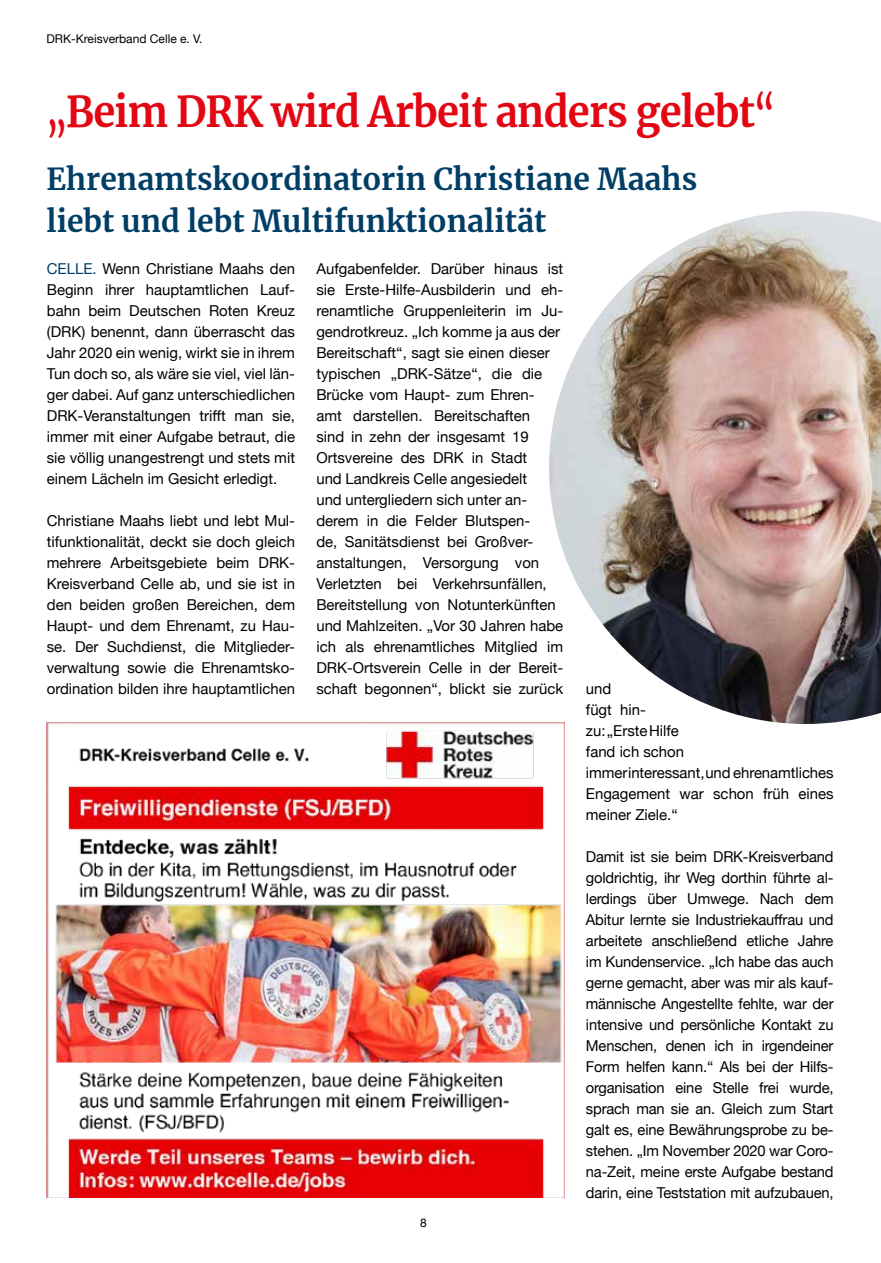
<style>
.page{position:relative;width:881px;height:1263px;background:#fff}
.page>*{position:absolute;margin:0;border:0;box-sizing:border-box;transform-origin:0 0}
.t1{font:700 42px "Merriweather";letter-spacing:-.02em;color:#e30613;scale:.75 1}
.t2{font:700 30px/42px "Merriweather";color:#003e66}
.t3{font:15px/21px "Helvetica Neue";color:#000;text-align:justify}
.t4{font:12px "Helvetica Neue";color:#000}
.s1{color:#003e66}
</style>
<div class="page">
<img style="left:549px;top:211px;width:331px;height:513px">
<img style="left:47px;top:723px;width:517px;height:475px">
<p class="t4" style="left:46px;top:30px;width:157px">DRK-Kreisverband Celle e. V.</p>
<h1 class="t1" style="left:46px;top:83px;width:972px">„Beim DRK wird Arbeit anders gelebt“</h1>
<h2 class="t2" style="left:46px;top:157px;width:652px">Ehrenamtskoordinatorin Christiane Maahs liebt und lebt Multifunktionalität</h2>
<p class="t3" style="left:47px;top:259px;width:250px"><span class="s1">CELLE.</span> Wenn Christiane Maahs den Beginn ihrer hauptamtlichen Lauf&shy;bahn beim Deutschen Roten Kreuz (DRK) benennt, dann überrascht das Jahr 2020 ein wenig, wirkt sie in ihrem Tun doch so, als wäre sie viel, viel län&shy;ger dabei. Auf ganz unterschiedlichen DRK-Veranstaltungen trifft man sie, immer mit einer Aufgabe betraut, die sie völlig unangestrengt und stets mit einem Lächeln im Gesicht erledigt.</p>
<p class="t3" style="left:47px;top:511px;width:250px">Christiane Maahs liebt und lebt Mul&shy;tifunktionalität, deckt sie doch gleich mehrere Arbeitsgebiete beim DRK-Kreisverband Celle ab, und sie ist in den beiden großen Bereichen, dem Haupt- und dem Ehrenamt, zu Hau&shy;se. Der Suchdienst, die Mitglieder&shy;verwaltung sowie die Ehrenamtsko&shy;ordination bilden ihre hauptamtlichen</p>
<p class="t3" style="left:316px;top:259px;width:248px;text-align:left">Aufgabenfelder. Darüber hinaus ist sie Erste-Hilfe-Ausbilderin und eh&shy;renamtliche Gruppenleiterin im Ju&shy;gendrotkreuz. „Ich komme ja aus der Bereitschaft“, sagt sie einen dieser typischen „DRK-Sätze“, die die Brücke vom Haupt- zum Ehren&shy;amt darstellen. Bereitschaften<br>sind in zehn der insgesamt 19<br>Ortsvereine des DRK in Stadt<br>und Landkreis Celle angesiedelt<br>und untergliedern sich unter an&shy;derem in die Felder Blutspen-<br>de, Sanitätsdienst bei Großver&shy;anstaltungen, Versorgung von Verletzten bei Verkehrsunfällen, Bereitstellung von Notunterkünften und Mahlzeiten. „Vor 30 Jahren habe ich als ehrenamtliches Mitglied im DRK-Ortsverein Celle in der Bereit&shy;schaft begonnen“, blickt sie zurück</p>
<p class="t3" style="left:585px;top:679px;width:249px;text-align:left">und<br>fügt hin-<br>zu: „Erste Hilfe<br>fand ich schon<br>immer interessant, und ehrenamtliches<br>Engagement war schon früh eines meiner Ziele.“</p>
<p class="t3" style="left:585px;top:847px;width:249px">Damit ist sie beim DRK-Kreisverband goldrichtig, ihr Weg dorthin führte al&shy;lerdings über Umwege. Nach dem Abitur lernte sie Industriekauffrau und arbeitete anschließend etliche Jahre im Kundenservice. „Ich habe das auch gerne gemacht, aber was mir als kauf&shy;männische Angestellte fehlte, war der intensive und persönliche Kontakt zu Menschen, denen ich in irgendeiner Form helfen kann.“ Als bei der Hilfs&shy;organisation eine Stelle frei wurde, sprach man sie an. Gleich zum Start galt es, eine Bewährungsprobe zu be&shy;stehen. „Im November 2020 war Coro&shy;na-Zeit, meine erste Aufgabe bestand darin, eine Teststation mit aufzubauen,</p>
<p class="t4" style="left:420px;top:1214px;width:8px">8</p>
</div>
